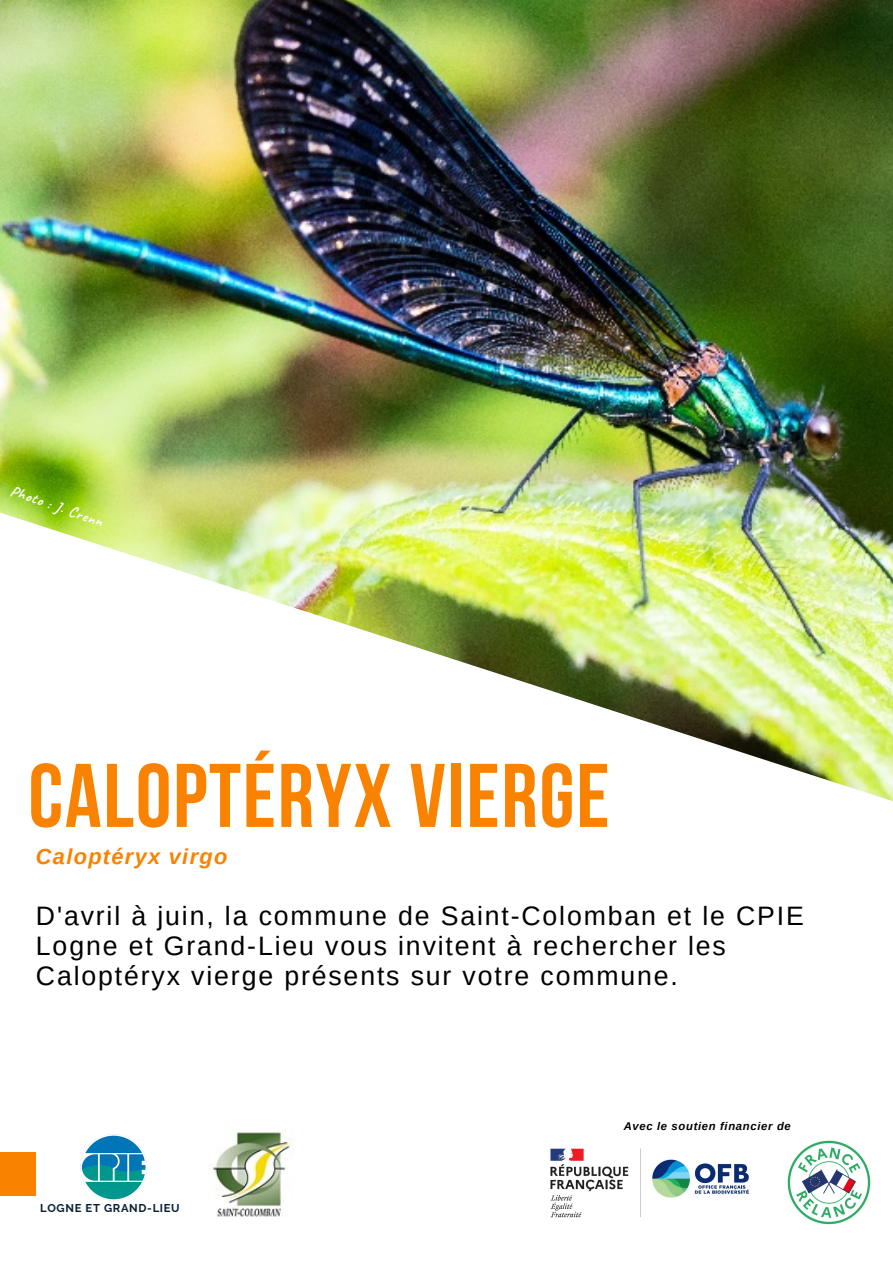
<style>
.page{position:relative;width:893px;height:1263px;background:#fff}
.page>*{position:absolute;margin:0;border:0;box-sizing:border-box;transform-origin:0 0}
.t1{font:700 90.07px "Bebas Neue";letter-spacing:.02em;color:#f98200}
.t2{font:26.62px/29.8px "Arimo";letter-spacing:.07em;color:#000}
.t3{font:italic 700 21.75px "Arimo";letter-spacing:.06em;color:#f98200}
.t4{font:700 15px "Caveat";color:#fff}
.t5{font:italic 700 11.25px "Arimo";letter-spacing:.06em;color:#000}
.t6{font:700 11.25px "Raleway";letter-spacing:.06em;color:#0a2135}
</style>
<div class="page">
<img style="left:0;top:0;width:893px;height:348px">
<img style="left:0;top:348px;width:893px;height:848px">
<div style="left:0;top:1153px;width:36px;height:42px;background:#f98200"></div>
<img style="left:540px;top:1138px;width:219px;height:80px">
<img style="left:785px;top:1138px;width:88px;height:87px">
<img style="left:79px;top:1133px;width:69px;height:68px">
<img style="left:207px;top:1129px;width:90px;height:88px">
<p class="t4" style="left:14px;top:481px;width:98px;rotate:19deg">Photo : J. Crenn</p>
<p class="t1" style="left:28px;top:759px;width:582px">CALOPTÉRYX VIERGE</p>
<p class="t3" style="left:36px;top:845px;width:193px">Caloptéryx virgo</p>
<p class="t2" style="left:36px;top:901px;width:769px">D'avril à juin, la commune de Saint-Colomban et le CPIE<br>Logne et Grand-Lieu vous invitent à rechercher les<br>Caloptéryx vierge présents sur votre commune.</p>
<p class="t6" style="left:40px;top:1202px;width:141px">LOGNE ET GRAND-LIEU</p>
<p class="t5" style="left:623px;top:1120px;width:169px">Avec le soutien financier de</p>
</div>
